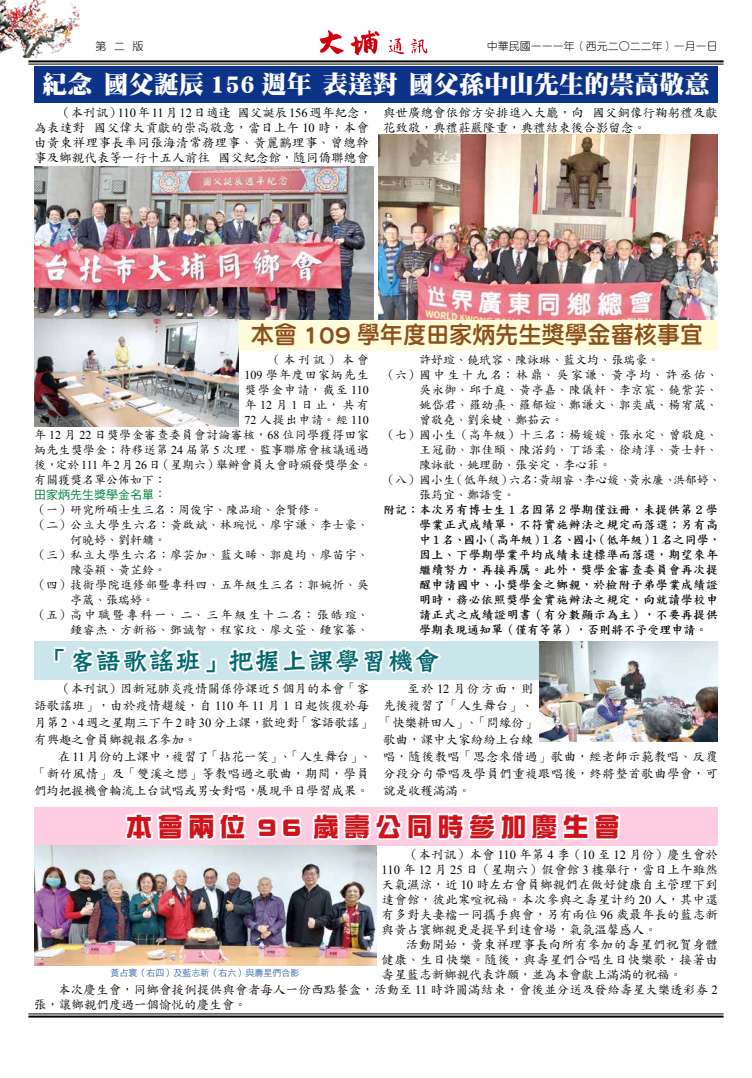
<style>
.page{position:relative;width:752px;height:1078px;background:#fff}
.page>*{position:absolute;margin:0;border:0;box-sizing:border-box;transform-origin:0 0}
.t1{font:26px "DF Zong Yi Std W9";letter-spacing:.2em;color:#d0121b}
.t2{font:26px "DF Zong Kai Std W7";letter-spacing:.02em;color:#006871}
.t3{font:25px "DF Ming Std W12";color:#fff}
.t4{font:24px "DF Yuan Std W8";letter-spacing:-.01em;color:#8a4f1a}
.t5{font:12.5px/15px "DF Kai Shu Std W5";letter-spacing:.005em;color:#000}
.t6{font:12.5px/17px "DF Kai Shu Std W5";letter-spacing:.035em;color:#000}
.t7{font:12.5px/15px "DF Kai Shu Std W5";letter-spacing:.03em;color:#000}
.t8{font:12.5px "DF Kai Shu Std W5";letter-spacing:.04em;color:#000}
.t9{font:12.5px "DF Kai Shu Std W5";letter-spacing:.045em;color:#000}
.t10{font:12.5px "Times New Roman";letter-spacing:-.02em;color:#000}
.t11{font:12px/15px "DF Kai Shu Std W5";letter-spacing:.045em;color:#000;text-align:right}
.t12{font:12px/15px "DF Kai Shu Std W7";letter-spacing:.04em;color:#000;text-align:right}
.t13{font:12px/15px "DF Kai Shu Std W5";color:#000}
.t14{font:12px "DF Kai Shu Std W5";letter-spacing:.17em;color:#000}
.t15{font:12px "DF Kai Shu Std W5";letter-spacing:.18em;color:#000}
.t16{font:12px "Times New Roman";color:#000}
.t17{font:12px "DF Hei Std W5";color:#008442}
.t18{font:11px "DF Yuan Std W3";color:#000}
.t19{font:9px "DF Hei Std W3";color:#003f98}
.s1{font-family:"Times New Roman"}
.s2{font-family:"DF Kai Shu Std W5"}
</style>
<div class="page">
<hr style="left:28px;top:60px;width:695px;height:2px;background:#000">
<hr style="left:28px;top:64px;width:695px;height:1px;background:#000">
<hr style="left:28px;top:1013px;width:695px;height:1px;background:#000">
<hr style="left:28px;top:1015px;width:695px;height:2px;background:#000">
<img style="left:0;top:0;width:81px;height:57px">
<svg style="left:350px;top:30px;width:29px;height:25px"></svg>
<svg style="left:319px;top:30px;width:25px;height:24px"></svg>
<svg style="left:388px;top:38px;width:16px;height:16px"></svg>
<svg style="left:410px;top:39px;width:17px;height:14px"></svg>
<div style="left:34px;top:66px;width:683px;height:36px;background:#0c3388"></div>
<div style="left:34px;top:319px;width:683px;height:31px;background:#fffcdb"></div>
<div style="left:34px;top:641px;width:683px;height:38px;background:#cae6eb"></div>
<svg style="left:52px;top:646px;width:395px;height:34px"></svg>
<div style="left:34px;top:806px;width:683px;height:39px;background:#ffcde2"></div>
<svg style="left:125px;top:812px;width:122px;height:28px"></svg>
<svg style="left:255px;top:806px;width:371px;height:44px"></svg>
<img style="left:378px;top:135px;width:339px;height:184px">
<img style="left:34px;top:167px;width:339px;height:152px">
<img style="left:34px;top:320px;width:205px;height:107px">
<img style="left:539px;top:641px;width:178px;height:100px">
<img style="left:34px;top:845px;width:342px;height:120px">
<p class="t18" style="left:486px;top:40px;width:232px">中華民國一一一年（西元二○二二年）一月一日</p>
<p class="t18" style="left:95px;top:40px;width:50px">第二版</p>
<h2 class="t3" style="left:43px;top:71px;width:668px">紀念國父誕辰 156 週年表達對國父孫中山先生的崇高敬意</h2>
<p class="t7" style="left:94px;top:104px;width:276px;text-indent:-36px">（本刊訊）<br>國父偉大貢獻的崇高敬意，當日上午 <span class="s1">10</span> 時，本會</p>
<p class="t10" style="left:118px;top:104px;width:115px">110<span class="s2">年</span>11<span class="s2">月</span>12<span class="s2">日適逢</span></p>
<p class="t5" style="left:237px;top:104px;width:136px">國父誕辰<span class="s1">156</span>週年紀念，</p>
<p class="t5" style="left:34px;top:119px;width:53px">為表達對</p>
<p class="t6" style="left:34px;top:133px;width:336px">由黃東祥理事長率同張海清常務理事、黃麗鸝理事、曾總幹</p>
<p class="t5" style="left:218px;top:149px;width:152px">國父紀念館，隨同僑聯總會</p>
<p class="t5" style="left:34px;top:149px;width:177px">事及鄉親代表等一行十五人前往</p>
<p class="t5" style="left:383px;top:104px;width:264px">與世廣總會依館方安排進入大廳，向<br>花致敬，典禮莊嚴隆重，典禮結束後合影留念。</p>
<p class="t5" style="left:592px;top:104px;width:127px">國父銅像行鞠躬禮及獻</p>
<h3 class="t4" style="left:251px;top:322px;width:453px">本會 109 學年度田家炳先生獎學金審核事宜</h3>
<p class="t11" style="left:34px;top:351px;width:339px">（本刊訊）本會<br><span class="s1">109</span> 學年度田家炳先生<br>獎學金申請，截至 <span class="s1">110<br></span>年<span class="s1">12</span>月<span class="s1">1</span>日止，共有<br><span class="s1">72</span> 人提出申請。經 <span class="s1">110<br></span>年 <span class="s1">12</span> 月 <span class="s1">22</span> 日獎學金審查委員會討論審核，<span class="s1">68</span> 位同學獲得田家炳先生獎學金；待移送第 <span class="s1">24</span> 届第 <span class="s1">5</span> 次理、監事聯席會核議通過舉辦會員大會時頒發獎學金。</p>
<p class="t11" style="left:158px;top:456px;width:61px">（星期六）</p>
<p class="t16" style="left:55px;top:456px;width:107px"><span class="s2">定於</span>111<span class="s2">年</span>2<span class="s2">月</span>26<span class="s2">日</span></p>
<p class="t13" style="left:34px;top:456px;width:134px">後，<br>有關獲獎名單公佈如下：</p>
<p class="t17" style="left:34px;top:487px;width:133px">田家炳先生獎學金名單：</p>
<p class="t13" style="left:34px;top:501px;width:290px">（一）研究所碩士生三名：周俊宇、陳品瑜、余賢修。</p>
<p class="t11" style="left:34px;top:516px;width:336px">（二）公立大學生六名：黃啟斌、林琬悅、廖宇謙、李士豪、</p>
<p class="t11" style="left:70px;top:531px;width:97px">何曉婷、劉軒鏞。</p>
<p class="t11" style="left:34px;top:546px;width:336px">（三）私立大學生六名：廖芸加、藍文睎、郭庭均、廖苗宇、</p>
<p class="t11" style="left:70px;top:561px;width:97px">陳姿穎、黃芷鈴。</p>
<p class="t11" style="left:34px;top:576px;width:336px">（四）技術學院進修部暨專科四、五年級生三名：郭婉忻、吳</p>
<p class="t11" style="left:70px;top:591px;width:85px">亭葳、張瑞婷。</p>
<p class="t14" style="left:34px;top:607px;width:336px">（五）高中職暨專科一、二、三年級生十二名：張皓瑄、</p>
<p class="t11" style="left:70px;top:621px;width:300px">鍾睿杰、方新裕、鄧誠智、程家玟、廖文萓、鍾家蓁、</p>
<p class="t13" style="left:419px;top:351px;width:241px">許妤瑄、饒玳容、陳詠琳、藍文均、張瑞豪。</p>
<p class="t15" style="left:383px;top:367px;width:336px">（六）國中生十九名：林鼎、吳家謙、黃亭均、許丞佑、</p>
<p class="t11" style="left:419px;top:381px;width:300px">吳永御、邱于庭、黃亭嘉、陳儀軒、李京宸、饒紫芸、</p>
<p class="t11" style="left:419px;top:396px;width:300px">姚岱君、羅幼熹、羅郁媗、鄭謙文、郭奕威、楊宥葳、</p>
<p class="t13" style="left:419px;top:411px;width:145px">曾敬堯、劉采婕、鄭茹云。</p>
<p class="t11" style="left:383px;top:426px;width:336px">（七）國小生（高年級）十三名：楊媛媛、張永定、曾敬庭、</p>
<p class="t11" style="left:419px;top:441px;width:300px">王冠勛、郭佳頤、陳渃鈞、丁語柔、徐靖淳、黃士軒、</p>
<p class="t13" style="left:419px;top:456px;width:193px">陳詠歆、姚理勛、張安定、李心菲。</p>
<p class="t11" style="left:672px;top:471px;width:49px">洪郁婷、</p>
<p class="t13" style="left:419px;top:471px;width:97px;text-indent:-36px">（八）國小生<br>張筠宜、鄭語雯。</p>
<p class="t12" style="left:383px;top:501px;width:339px">附記：本次另有博士生 1 名因第 2 學期僅註冊，未提供第 2 學學業正式成績單，不符實施辦法之規定而落選；另有高<br>1名之同學，</p>
<p class="t11" style="left:451px;top:471px;width:61px">（低年級）</p>
<p class="t11" style="left:583px;top:471px;width:49px">李心媛、</p>
<p class="t11" style="left:628px;top:471px;width:49px">黃永廉、</p>
<p class="t11" style="left:538px;top:471px;width:49px">黃翊睿、</p>
<p class="t11" style="left:508px;top:471px;width:25px">六名</p>
<p class="t11" style="left:529px;top:471px;width:13px">：</p>
<p class="t12" style="left:484px;top:531px;width:61px">（高年級）</p>
<p class="t12" style="left:594px;top:531px;width:61px">（低年級）</p>
<p class="t12" style="left:419px;top:531px;width:300px;text-align:left">中1名、<br>因上、下學期學業平均成績未達標準而落選，期望來年繼續努力，再接再厲。此外，獎學金審查委員會再次提醒申請國中、小獎學金之鄉親，於檢附子弟學業成績證明時，務必依照獎學金實施辦法之規定，向就讀學校申請正式之成績證明書（有分數顯示為主），不要再提供學期表現通知單（僅有等第），否則將不予受理申請。</p>
<p class="t12" style="left:542px;top:531px;width:34px">1名、</p>
<p class="t12" style="left:463px;top:531px;width:25px">國小</p>
<p class="t12" style="left:572px;top:531px;width:25px">國小</p>
<h1 class="t2" style="left:43px;top:646px;width:399px">「客語歌謠班」把握上課學習機會</h1>
<p class="t5" style="left:34px;top:679px;width:339px;line-height:17px;text-align:right">（本刊訊）因新冠肺炎疫情關係停課近 <span class="s1">5</span> 個月的本會「客<br>語歌謠班」，由於疫情趨緩，自 <span class="s1">110</span> 年 <span class="s1">11</span> 月 <span class="s1">1</span> 日起恢復於每「客語歌謠「</p>
<p class="t5" style="left:34px;top:713px;width:164px;line-height:17px">月第 、<span class="s1">2<br></span>有興趣之會員鄉親報名參加。</p>
<p class="t5" style="left:78px;top:714px;width:187px"><span class="s1">4</span> 週之星期三下午 <span class="s1">2</span> 時 <span class="s1">30</span> 分上課，</p>
<p class="t5" style="left:261px;top:714px;width:39px">歡迎對</p>
<p class="t5" style="left:206px;top:748px;width:157px">「拈花一笑」、「人生舞台「</p>
<p class="t5" style="left:58px;top:748px;width:117px">在<span class="s1">11</span>月份的上課中，</p>
<p class="t6" style="left:34px;top:764px;width:336px">「新竹風情」及「雙溪之戀」等教唱過之歌曲，期間，學員</p>
<p class="t5" style="left:256px;top:782px;width:114px">展現平日學習成果。</p>
<p class="t5" style="left:171px;top:748px;width:39px">複習了</p>
<p class="t5" style="left:359px;top:748px;width:14px">、</p>
<p class="t5" style="left:34px;top:782px;width:226px">們均把握機會輪流上台試唱或男女對唱，</p>
<p class="t6" style="left:380px;top:679px;width:339px;text-indent:27px">至於 <span class="s1">12</span> 月份方面，則<br>先後複習了「人生舞台「、<br>「快樂耕田人」、「問緣份「<br>歌曲，課中大家紛紛上台練<br>唱，隨後教唱「思念來借過」歌曲，經老師示範教唱、反覆分段分句帶唱及學員們重複跟唱後，終將整首歌曲學會，可說是收穫滿滿。</p>
<h1 class="t1" style="left:126px;top:812px;width:121px">本會兩位</h1>
<h1 class="t1" style="left:257px;top:812px;width:364px">96 歲壽公同時參加慶生會</h1>
<p class="t5" style="left:381px;top:846px;width:337px;text-align:justify;text-indent:24px">（本刊訊）本會 <span class="s1">110</span> 年第 <span class="s1">4</span> 季（<span class="s1">10</span> 至 <span class="s1">12</span> 月份）慶生會於<span class="s1">110</span> 年 <span class="s1">12</span> 月 <span class="s1">25</span> 日（星期六）假會館 <span class="s1">3</span> 樓舉行，當日上午雖然天氣濕涼，近 <span class="s1">10</span> 時左右會員鄉親們在做好健康自主管理下到達會館，彼此寒喧祝福。本次參與之壽星計約 <span class="s1">20</span> 人，其中還有多對夫妻檔一同攜手與會，另有兩位 <span class="s1">96</span> 歲最年長的藍志新與黃占寰鄉親更是提早到達會場，氣氛溫馨感人。</p>
<p class="t9" style="left:405px;top:937px;width:313px">活動開始，黃東祥理事長向所有參加的壽星們祝賀身體</p>
<p class="t8" style="left:381px;top:952px;width:337px">健康、生日快樂。隨後，與壽星們合唱生日快樂歌，接著由</p>
<p class="t5" style="left:381px;top:966px;width:301px">壽星藍志新鄉親代表許願，並為本會獻上滿滿的祝福。</p>
<p class="t5" style="left:58px;top:981px;width:661px">本次慶生會，同鄉會援例提供與會者每人一份西點餐盒，活動至 <span class="s1">11</span> 時許圓滿結束，會後並分送及發給壽星大樂透彩券 <span class="s1">2</span></p>
<p class="t5" style="left:34px;top:996px;width:214px">張，讓鄉親們度過一個愉悅的慶生會。</p>
<p class="t19" style="left:110px;top:967px;width:190px">黃占寰（右四）及藍志新（右六）與壽星們合影</p>
</div>
